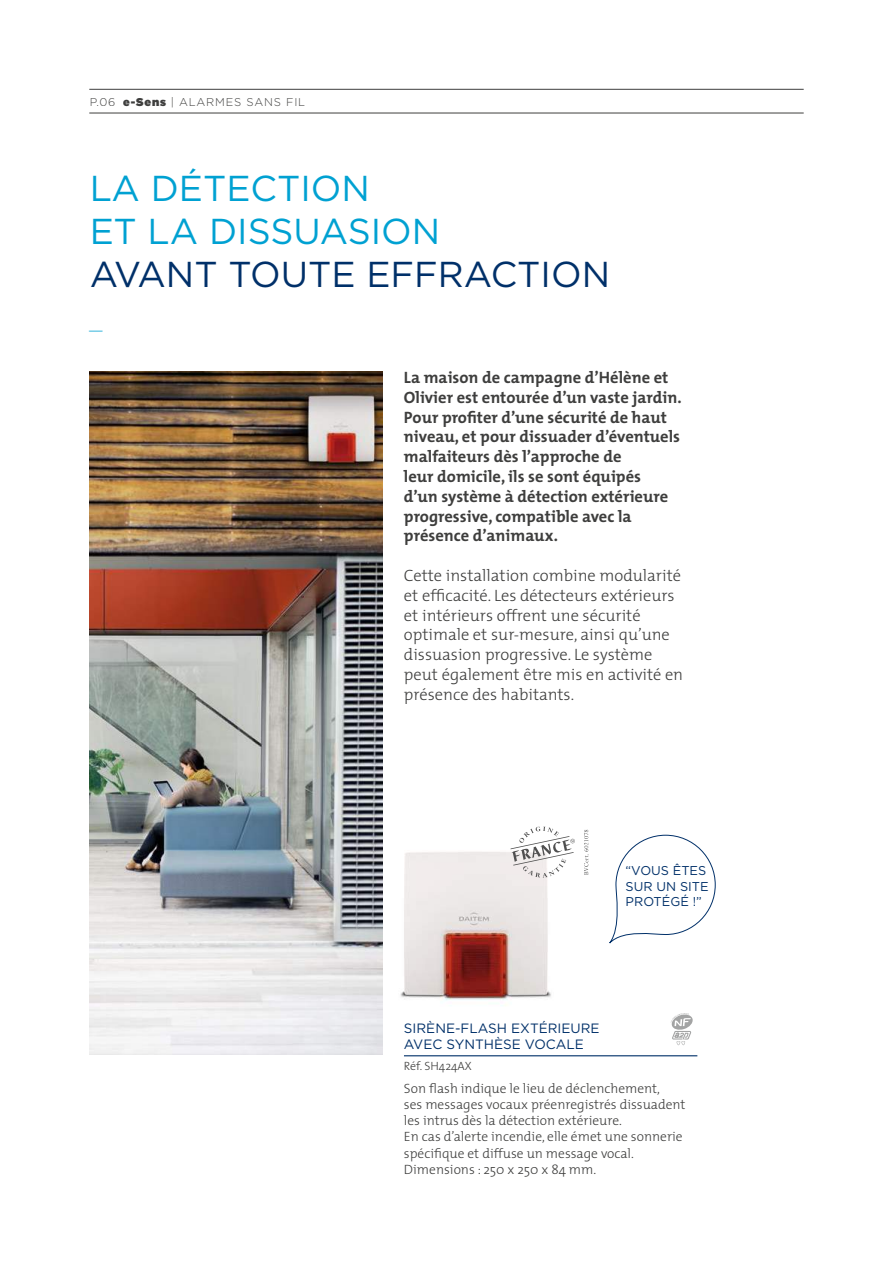
<style>
.page{position:relative;width:893px;height:1263px;background:#fff}
.page>*{position:absolute;margin:0;border:0;box-sizing:border-box;transform-origin:0 0}
.t1{font:36px/43.2px "Gotham HTF";color:#00a1d2}
.t2{font:36px "Gotham HTF";color:#003069}
.t3{font:700 16.5px/19.8px "The Mix";color:#3e3e3d}
.t4{font:300 16.5px/19.8px "The Mix";color:#3e3e3d}
.t5{font:300 13.5px/16.2px "The Mix";color:#3e3e3d}
.t6{font:13.5px/16.2px "Gotham HTF";color:#003069}
.t7{font:300 13.5px "The Mix";color:#00a1d2}
.t8{font:12.75px/15.3px "Gotham HTF";color:#003069}
.t9{font:300 12px "The Mix";color:#3e3e3d}
.t10{font:300 11.25px "Gotham HTF";letter-spacing:.075em;color:#3e3e3d}
.s1{font-weight:900}
</style>
<div class="page">
<hr style="left:89px;top:89px;width:715px;height:1px;background:#3e3e3d">
<hr style="left:89px;top:113px;width:715px;height:1px;background:#3e3e3d">
<img style="left:89px;top:371px;width:294px;height:683px">
<img style="left:400px;top:852px;width:151px;height:149px">
<hr style="left:404px;top:1055px;width:293px;height:1px;background:#003069">
<svg style="left:609px;top:834px;width:107px;height:110px"></svg>
<svg style="left:510px;top:827px;width:65px;height:51px"></svg>
<svg style="left:584px;top:830px;width:5px;height:45px"></svg>
<svg style="left:670px;top:1013px;width:23px;height:32px"></svg>
<p class="t10" style="left:89px;top:96px;width:217px">P.06 <span class="s1">e-Sens</span> | ALARMES SANS FIL</p>
<h1 class="t1" style="left:89px;top:166px;width:353px">LA DÉTECTION<br>ET LA DISSUASION</h1>
<h1 class="t2" style="left:89px;top:255px;width:522px">AVANT TOUTE EFFRACTION</h1>
<p class="t7" style="left:89px;top:319px;width:15px">—</p>
<p class="t3" style="left:404px;top:367px;width:279px">La maison de campagne d’Hélène et Olivier est entourée d’un vaste jardin.<br>Pour profiter d’une sécurité de haut niveau, et pour dissuader d’éventuels malfaiteurs dès l’approche de<br>leur domicile, ils se sont équipés<br>d’un système à détection extérieure progressive, compatible avec la présence d’animaux.</p>
<p class="t4" style="left:404px;top:565px;width:281px">Cette installation combine modularité et efficacité. Les détecteurs extérieurs et intérieurs offrent une sécurité optimale et sur-mesure, ainsi qu’une dissuasion progressive. Le système peut également être mis en activité en présence des habitants.</p>
<p class="t8" style="left:626px;top:863px;width:85px">“VOUS ÊTES<br>SUR UN SITE<br>PROTÉGÉ !”</p>
<p class="t6" style="left:404px;top:1019px;width:197px">SIRÈNE-FLASH EXTÉRIEURE<br>AVEC SYNTHÈSE VOCALE</p>
<p class="t9" style="left:404px;top:1056px;width:69px">Réf. SH424AX</p>
<p class="t5" style="left:404px;top:1080px;width:283px">Son flash indique le lieu de déclenchement,<br>ses messages vocaux préenregistrés dissuadent les intrus dès la détection extérieure.<br>En cas d’alerte incendie, elle émet une sonnerie spécifique et diffuse un message vocal.<br>Dimensions : 250 x 250 x 84 mm.</p>
</div>
